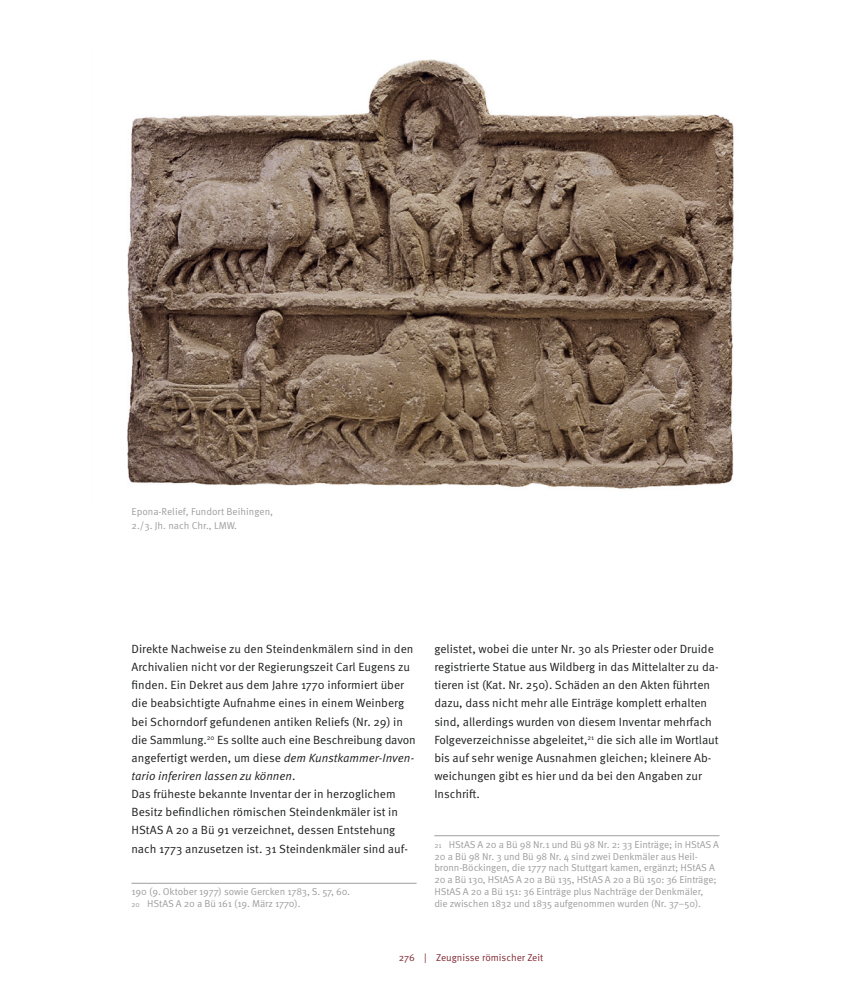
<style>
.page{position:relative;width:851px;height:993px;background:#fff}
.page>*{position:absolute;margin:0;border:0;box-sizing:border-box;transform-origin:0 0}
.t1{font:11.88px/18.1px "Meta Pro Norm 2";color:#1d1e1f}
.t2{font:11.88px "Meta Pro Norm Ita";color:#1d1e1f}
.t3{font:10px/11.9px "Meta Pro Norm 2";letter-spacing:-.01em;color:#9e9e9e}
.t4{font:10px "Meta Pro Norm 2";color:#812b34}
.s1{font-family:"Meta Pro Norm Ita"}
.s2{font-family:"Meta Pro Norm 2"}
.s3{font-size:7.5px}
</style>
<div class="page">
<hr style="left:434px;top:835px;width:285px;height:1px;background:#9e9e9e">
<hr style="left:131px;top:882px;width:285px;height:1px;background:#9e9e9e">
<img style="left:127px;top:59px;width:607px;height:430px">
<p class="t3" style="left:131px;top:504px;width:143px;line-height:13.6px">Epona-Relief, Fundort Beihingen,<br>2./3. Jh. nach Chr., LMW.</p>
<p class="t1" style="left:131px;top:639px;width:286px">Direkte Nachweise zu den Steindenkmälern sind in den Archivalien nicht vor der Regierungszeit Carl Eugens zu finden. Ein Dekret aus dem Jahre 1770 informiert über die beabsichtigte Aufnahme eines in einem Weinberg bei Schorndorf gefundenen antiken Reliefs (Nr. 29) in die Sammlung.<sup>20</sup> Es sollte auch eine Beschreibung davon angefertigt werden, um diese <span class="s1">dem Kunstkammer-Inven-</span></p>
<p class="t2" style="left:131px;top:766px;width:165px">tario inferiren lassen zu können<span class="s2">.</span></p>
<p class="t1" style="left:131px;top:784px;width:278px">Das früheste bekannte Inventar der in herzoglichem Besitz befindlichen römischen Steindenkmäler ist in HStAS A 20 a Bü 91 verzeichnet, dessen Entstehung nach 1773 anzusetzen ist. 31 Steindenkmäler sind auf-</p>
<p class="t3" style="left:131px;top:884px;width:220px">190 (9. Oktober 1977) sowie Gercken 1783, S. 57, 60.<br><span class="s3">20</span> HStAS A 20 a Bü 161 (19. März 1770).</p>
<p class="t1" style="left:434px;top:639px;width:286px">gelistet, wobei die unter Nr. 30 als Priester oder Druide registrierte Statue aus Wildberg in das Mittelalter zu da&shy;tieren ist (Kat. Nr. 250). Schäden an den Akten führten dazu, dass nicht mehr alle Einträge komplett erhalten sind, allerdings wurden von diesem Inventar mehrfach Folgeverzeichnisse abgeleitet,<sup>21</sup> die sich alle im Wortlaut bis auf sehr wenige Ausnahmen gleichen; kleinere Ab&shy;weichungen gibt es hier und da bei den Angaben zur Inschrift.</p>
<p class="t3" style="left:434px;top:837px;width:286px"><span class="s3">21</span> HStAS A 20 a Bü 98 Nr.1 und Bü 98 Nr. 2: 33 Einträge; in HStAS A 20 a Bü 98 Nr. 3 und Bü 98 Nr. 4 sind zwei Denkmäler aus Heil&shy;bronn-Böckingen, die 1777 nach Stuttgart kamen, ergänzt; HStAS A 20 a Bü 130, HStAS A 20 a Bü 135, HStAS A 20 a Bü 150: 36 Einträge; HStAS A 20 a Bü 151: 36 Einträge plus Nachträge der Denkmäler, die zwischen 1832 und 1835 aufgenommen wurden (Nr. 37–50).</p>
<p class="t4" style="left:398px;top:950px;width:146px">276 | Zeugnisse römischer Zeit</p>
</div>
